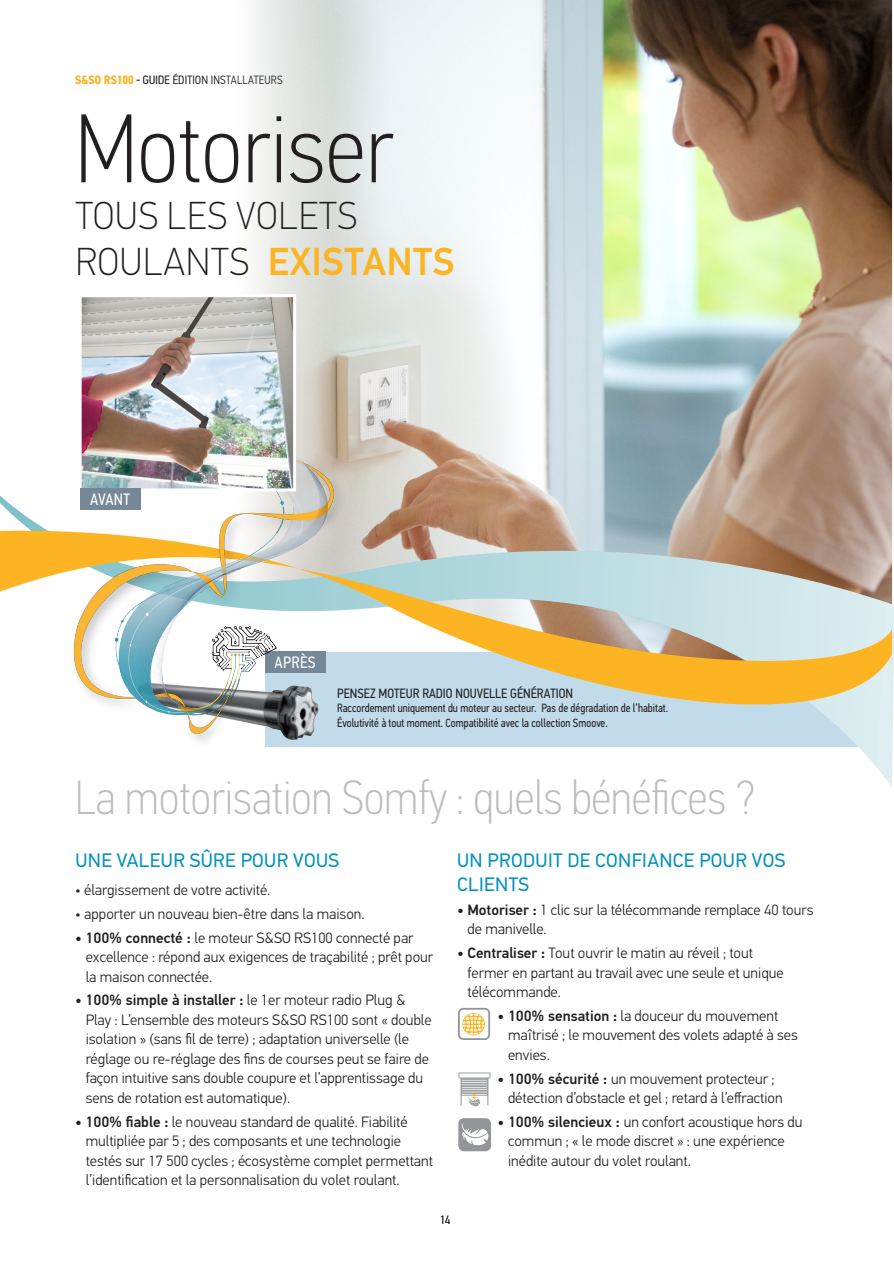
<style>
.page{position:relative;width:894px;height:1265px;background:#fff}
.page>*{position:absolute;margin:0;border:0;box-sizing:border-box;transform-origin:0 0}
.t1{font:100 97.5px "PF Din Text Cond Pro";color:#231f20}
.t2{font:100 48px "PF Din Text Cond Pro";color:#bcbdc0}
.t3{font:100 39px/46.5px "PF Din Text Pro";letter-spacing:.02em;color:#231f20;scale:.95 1}
.t4{font:19.5px/24px "PF Din Text Pro";letter-spacing:.02em;color:#0092bd}
.t5{font:16.5px "PF Din Text Cond Pro";letter-spacing:.02em;color:#fff}
.t6{font:300 15px/19.5px "PF Din Text Pro";color:#231f20}
._2-Texte_CASE_TARIF{font:13.5px "PF Din Text Cond Pro";color:#231f20}
.t7{font:12px/14.4px "PF Din Text Cond Pro";color:#231f20;scale:.95 1}
.t8{font:300 12px "PF Din Text Cond Pro";letter-spacing:.02em;color:#231f20}
.s1{font-weight:500;color:#fcb423}
.s2{font-weight:500}
</style>
<div class="page">
<img style="left:253px;top:0;width:639px;height:473px">
<svg style="left:345px;top:473px;width:548px;height:314px"></svg>
<svg style="left:0;top:490px;width:892px;height:255px;background:#cdc9b4"></svg>
<img style="left:66px;top:403px;width:279px;height:344px">
<img style="left:83px;top:298px;width:209px;height:189px">
<div style="left:79px;top:294px;width:217px;height:197px;border:3px solid #fff"></div>
<div style="left:80px;top:488px;width:60px;height:22px;background:#768798"></div>
<div style="left:458px;top:1008px;width:32px;height:32px;border:2px solid #939598;border-radius:4px"></div>
<svg style="left:462px;top:1013px;width:23px;height:22px"></svg>
<div style="left:458px;top:1118px;width:33px;height:33px;background:#939598;border-radius:6px"></div>
<svg style="left:461px;top:1123px;width:28px;height:23px"></svg>
<svg style="left:458px;top:1072px;width:33px;height:35px"></svg>
<p class="t8" style="left:75px;top:73px;width:209px"><span class="s1">S&amp;SO RS100</span> - GUIDE ÉDITION INSTALLATEURS</p>
<p class="t1" style="left:75px;top:93px;width:320px">Motoriser</p>
<p class="t3" style="left:75px;top:193px;width:400px">TOUS LES VOLETS<br>ROULANTS <span class="s1">EXISTANTS</span></p>
<p class="t5" style="left:90px;top:490px;width:42px">AVANT</p>
<p class="t5" style="left:274px;top:652px;width:43px">APRÈS</p>
<p class="_2-Texte_CASE_TARIF" style="left:337px;top:685px;width:237px">PENSEZ MOTEUR RADIO NOUVELLE GÉNÉRATION</p>
<p class="t7" style="left:337px;top:701px;width:350px">Raccordement uniquement du moteur au secteur. Pas de dégradation de l’habitat.<br>Évolutivité à tout moment. Compatibilité avec la collection Smoove.</p>
<p class="t2" style="left:75px;top:770px;width:681px">La motorisation Somfy : quels bénéfices ?</p>
<p class="t4" style="left:75px;top:848px;width:265px">UNE VALEUR SÛRE POUR VOUS</p>
<p class="t6" style="left:75px;top:880px;width:197px">• élargissement de votre activité.</p>
<p class="t6" style="left:75px;top:904px;width:291px">• apporter un nouveau bien-être dans la maison.</p>
<p class="t6" style="left:86px;top:928px;width:349px;text-indent:-10px"><span class="s2">• 100% connecté :</span> le moteur S&amp;SO RS100 connecté par excellence : répond aux exigences de traçabilité ; prêt pour la maison connectée.</p>
<p class="t6" style="left:86px;top:990px;width:347px;text-indent:-10px"><span class="s2">• 100% simple à installer :</span> le 1er moteur radio Plug &amp; Play : L’ensemble des moteurs S&amp;SO RS100 sont « double isolation » (sans fil de terre) ; adaptation universelle (le réglage ou re-réglage des fins de courses peut se faire de façon intuitive sans double coupure et l’apprentissage du sens de rotation est automatique).</p>
<p class="t6" style="left:86px;top:1112px;width:349px;text-indent:-10px"><span class="s2">• 100% fiable :</span> le nouveau standard de qualité. Fiabilité multipliée par 5 ; des composants et une technologie testés sur 17 500 cycles ; écosystème complet permettant l’identification et la personnalisation du volet roulant.</p>
<p class="t4" style="left:457px;top:848px;width:329px">UN PRODUIT DE CONFIANCE POUR VOS<br>CLIENTS</p>
<p class="t6" style="left:467px;top:900px;width:347px;text-indent:-10px"><span class="s2">• Motoriser :</span> 1 clic sur la télécommande remplace 40 tours de manivelle.</p>
<p class="t6" style="left:467px;top:943px;width:318px;text-indent:-10px"><span class="s2">• Centraliser :</span> Tout ouvrir le matin au réveil ; tout fermer en partant au travail avec une seule et unique télécommande.</p>
<p class="t6" style="left:508px;top:1006px;width:291px;text-indent:-10px"><span class="s2">• 100% sensation :</span> la douceur du mouvement maîtrisé ; le mouvement des volets adapté à ses envies.</p>
<p class="t6" style="left:508px;top:1069px;width:276px;text-indent:-10px"><span class="s2">• 100% sécurité :</span> un mouvement protecteur ; détection d’obstacle et gel ; retard à l’effraction</p>
<p class="t6" style="left:508px;top:1112px;width:296px;text-indent:-10px"><span class="s2">• 100% silencieux :</span> un confort acoustique hors du commun ; « le mode discret » : une expérience inédite autour du volet roulant.</p>
<p class="t8" style="left:440px;top:1212px;width:12px">14</p>
</div>
